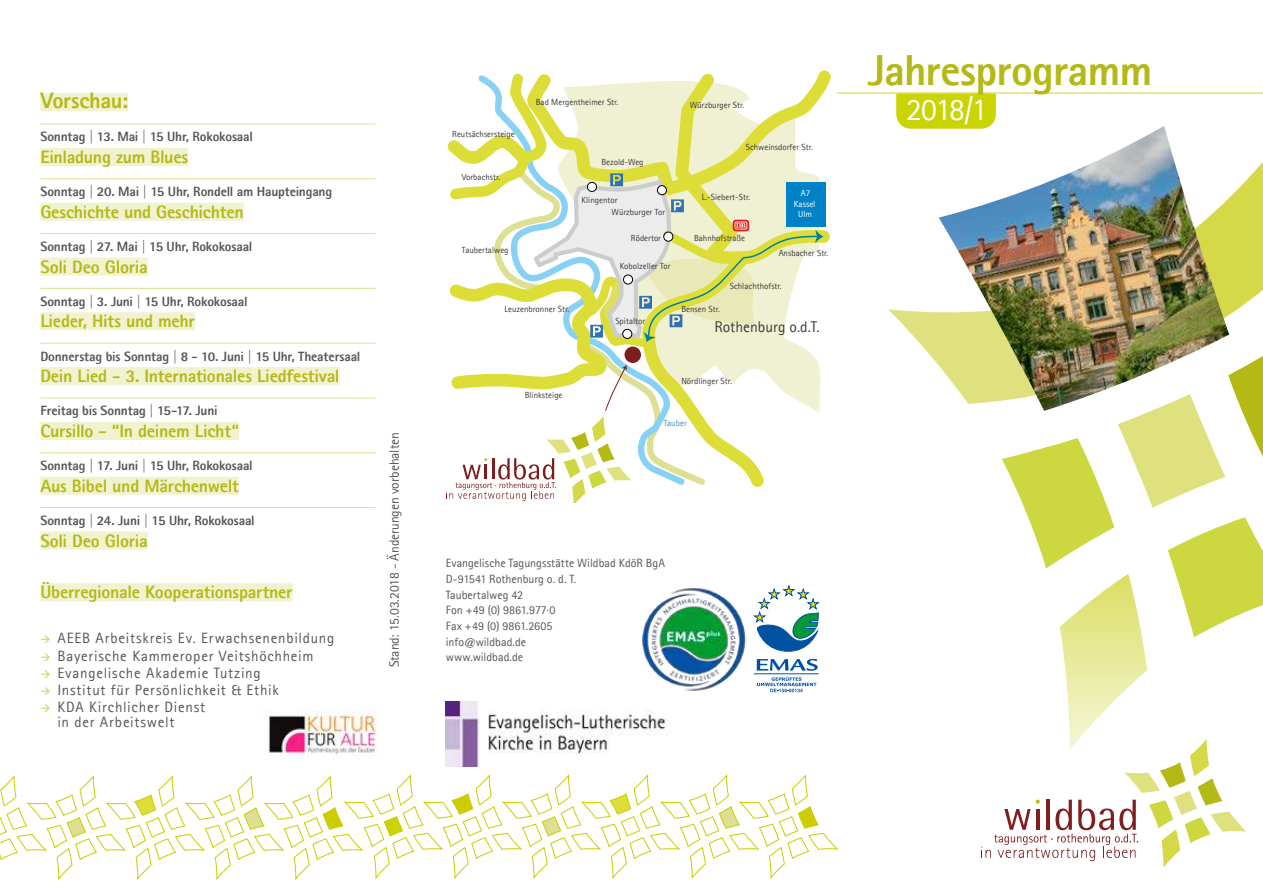
<style>
.page{position:relative;width:1263px;height:893px;background:#fff}
.page>*{position:absolute;margin:0;border:0;box-sizing:border-box;transform-origin:0 0}
.t1{font:800 43.5px "Agfa Rotis Sans Serif";letter-spacing:-.015em;color:#b4b916}
.t2{font:31.5px "Agfa Rotis Sans Serif";color:#fff}
.t3{font:800 22.5px "Agfa Rotis Sans Serif";letter-spacing:-.015em;color:#b4b916}
.t4{font:800 18px "Agfa Rotis Sans Serif";letter-spacing:-.015em;color:#b4b916}
.t5{font:15.6px "Agfa Rotis Sans Serif";color:#3c3c3b}
.t6{font:15px/17.1px "Agfa Rotis Sans Serif";letter-spacing:.05em;color:#555554}
.t7{font:800 13.5px "Agfa Rotis Sans Serif";letter-spacing:-.015em;color:#555554}
.t8{font:13.5px "Agfa Rotis Sans Serif";letter-spacing:-.005em;color:#555554}
.t9{font:12px/15.6px "Agfa Rotis Sans Serif";color:#555554}
.t10{font:8.85px/12.9px "Agfa Rotis Sans Serif";color:#3c3c3b}
.t11{font:8.85px/10.6px "Agfa Rotis Sans Serif";color:#fff;text-align:center}
.t12{font:8.85px "Agfa Rotis Sans Serif";color:#3c92ba}
</style>
<div class="page">
<div style="left:896px;top:94px;width:100px;height:35px;background:#cad400"></div>
<hr style="left:837px;top:92px;width:426px;height:2px;background:#dfe07e">
<svg style="left:888px;top:162px;width:375px;height:705px"></svg>
<img style="left:939px;top:126px;width:290px;height:285px">
<svg style="left:446px;top:70px;width:385px;height:433px"></svg>
<div style="left:657px;top:186px;width:9px;height:9px;background:#fff;border-radius:50%"></div>
<div style="left:657px;top:185px;width:10px;height:10px;border:1px solid #000;border-radius:50%"></div>
<div style="left:664px;top:232px;width:9px;height:9px;background:#fff;border-radius:50%"></div>
<div style="left:663px;top:232px;width:10px;height:10px;border:1px solid #000;border-radius:50%"></div>
<div style="left:623px;top:275px;width:10px;height:9px;background:#fff;border-radius:50%"></div>
<div style="left:623px;top:275px;width:10px;height:9px;border:1px solid #000;border-radius:50%"></div>
<div style="left:623px;top:329px;width:9px;height:9px;background:#fff;border-radius:50%"></div>
<div style="left:622px;top:329px;width:10px;height:10px;border:1px solid #000;border-radius:50%"></div>
<div style="left:587px;top:182px;width:9px;height:9px;background:#fff;border-radius:50%"></div>
<div style="left:587px;top:182px;width:10px;height:10px;border:1px solid #000;border-radius:50%"></div>
<div style="left:786px;top:183px;width:40px;height:44px;background:#0082c9"></div>
<svg style="left:0;top:774px;width:838px;height:106px"></svg>
<div style="left:40px;top:93px;width:88px;height:18px;background:#f1f2d0"></div>
<hr style="left:40px;top:124px;width:335px;height:1px;background:#dfdf93">
<div style="left:40px;top:148px;width:148px;height:18px;background:#f1f2d0"></div>
<hr style="left:40px;top:178px;width:335px;height:1px;background:#dfdf93">
<div style="left:40px;top:203px;width:204px;height:18px;background:#f1f2d0"></div>
<hr style="left:40px;top:233px;width:335px;height:1px;background:#dfdf93">
<div style="left:40px;top:257px;width:108px;height:18px;background:#f1f2d0"></div>
<hr style="left:40px;top:288px;width:335px;height:1px;background:#dfdf93">
<div style="left:40px;top:312px;width:155px;height:18px;background:#f1f2d0"></div>
<hr style="left:40px;top:343px;width:335px;height:1px;background:#dfdf93">
<div style="left:40px;top:367px;width:300px;height:18px;background:#f1f2d0"></div>
<hr style="left:40px;top:398px;width:335px;height:1px;background:#dfdf93">
<div style="left:40px;top:422px;width:199px;height:18px;background:#f1f2d0"></div>
<hr style="left:40px;top:452px;width:335px;height:1px;background:#dfdf93">
<div style="left:40px;top:477px;width:199px;height:18px;background:#f1f2d0"></div>
<hr style="left:40px;top:507px;width:335px;height:1px;background:#dfdf93">
<div style="left:40px;top:532px;width:108px;height:18px;background:#f1f2d0"></div>
<div style="left:40px;top:583px;width:253px;height:18px;background:#f1f2d0"></div>
<hr style="left:754px;top:673px;width:65px;height:1px;background:#0051a0">
<svg style="left:753px;top:585px;width:66px;height:67px"></svg>
<svg style="left:757px;top:659px;width:61px;height:33px"></svg>
<img style="left:642px;top:588px;width:105px;height:103px">
<img style="left:445px;top:702px;width:222px;height:64px">
<img style="left:264px;top:710px;width:114px;height:48px">
<h3 class="t3" style="left:40px;top:88px;width:89px">Vorschau:</h3>
<p class="t7" style="left:40px;top:129px;width:214px">Sonntag | 13. Mai | 15 Uhr, Rokokosaal</p>
<h3 class="t4" style="left:40px;top:147px;width:149px">Einladung zum Blues</h3>
<p class="t7" style="left:40px;top:184px;width:293px">Sonntag | 20. Mai | 15 Uhr, Rondell am Haupteingang</p>
<h3 class="t4" style="left:40px;top:202px;width:205px">Geschichte und Geschichten</h3>
<p class="t7" style="left:40px;top:239px;width:213px">Sonntag | 27. Mai | 15 Uhr, Rokokosaal</p>
<h3 class="t4" style="left:40px;top:256px;width:109px">Soli Deo Gloria</h3>
<p class="t7" style="left:40px;top:294px;width:209px">Sonntag | 3. Juni | 15 Uhr, Rokokosaal</p>
<h3 class="t4" style="left:40px;top:311px;width:156px">Lieder, Hits und mehr</h3>
<p class="t7" style="left:40px;top:348px;width:321px">Donnerstag bis Sonntag | 8 - 10. Juni | 15 Uhr, Theatersaal</p>
<h3 class="t4" style="left:40px;top:366px;width:301px">Dein Lied - 3. Internationales Liedfestival</h3>
<p class="t7" style="left:40px;top:403px;width:179px">Freitag bis Sonntag | 15-17. Juni</p>
<h3 class="t4" style="left:40px;top:421px;width:200px">Cursillo - “In deinem Licht“</h3>
<p class="t7" style="left:40px;top:458px;width:214px">Sonntag | 17. Juni | 15 Uhr, Rokokosaal</p>
<h3 class="t4" style="left:40px;top:476px;width:200px">Aus Bibel und Märchenwelt</h3>
<p class="t7" style="left:40px;top:513px;width:216px">Sonntag | 24. Juni | 15 Uhr, Rokokosaal</p>
<h3 class="t4" style="left:40px;top:530px;width:109px">Soli Deo Gloria</h3>
<h3 class="t4" style="left:40px;top:582px;width:254px">Überregionale Kooperationspartner</h3>
<p class="t6" style="left:57px;top:630px;width:278px">AEEB Arbeitskreis Ev. Erwachsenenbildung Bayerische Kammeroper Veitshöchheim Evangelische Akademie Tutzing<br>Institut für Persönlichkeit &amp; Ethik<br>KDA Kirchlicher Dienst</p>
<p class="t6" style="left:57px;top:713px;width:118px">in der Arbeitswelt</p>
<p class="t8" style="left:387px;top:667px;width:236px;rotate:-90deg">Stand: 15.03.2018 - Änderungen vorbehalten</p>
<p class="t10" style="left:452px;top:128px;width:64px">Reutsächsersteige</p>
<p class="t10" style="left:462px;top:171px;width:40px">Vorbachstr.</p>
<p class="t10" style="left:462px;top:244px;width:48px">Taubertalweg</p>
<p class="t10" style="left:536px;top:96px;width:84px">Bad Mergentheimer Str.</p>
<p class="t10" style="left:601px;top:157px;width:44px">Bezold-Weg</p>
<p class="t10" style="left:612px;top:194px;width:55px;text-indent:-30px">Klingentor<br>Würzburger Tor</p>
<p class="t10" style="left:631px;top:233px;width:32px">Rödertor</p>
<p class="t10" style="left:620px;top:260px;width:52px">Kobolzeller Tor</p>
<p class="t10" style="left:504px;top:303px;width:66px">Leuzenbronner Str.</p>
<p class="t10" style="left:615px;top:315px;width:31px">Spitaltor</p>
<p class="t10" style="left:690px;top:99px;width:56px">Würzburger Str.</p>
<p class="t10" style="left:746px;top:141px;width:69px">Schweinsdorfer Str.</p>
<p class="t10" style="left:702px;top:192px;width:50px">L.-Siebert-Str.</p>
<p class="t10" style="left:694px;top:233px;width:53px">Bahnhofstraße</p>
<p class="t11" style="left:794px;top:188px;width:23px">A7<br>Kassel<br>Ulm</p>
<p class="t10" style="left:681px;top:303px;width:40px">Bensen Str.</p>
<p class="t10" style="left:779px;top:248px;width:51px">Ansbacher Str.</p>
<p class="t10" style="left:730px;top:281px;width:53px">Schlachthofstr.</p>
<p class="t5" style="left:714px;top:321px;width:107px">Rothenburg o.d.T.</p>
<p class="t10" style="left:525px;top:390px;width:39px">Blinksteige</p>
<p class="t10" style="left:681px;top:375px;width:52px">Nördlinger Str.</p>
<p class="t12" style="left:664px;top:420px;width:25px">Tauber</p>
<h1 class="t1" style="left:868px;top:46px;width:286px">Jahresprogramm</h1>
<h2 class="t2" style="left:906px;top:93px;width:83px">2018/1</h2>
<p class="t9" style="left:446px;top:556px;width:221px">Evangelische Tagungsstätte Wildbad KdöR BgA<br>D-91541 Rothenburg o. d. T.<br>Taubertalweg 42<br>Fon +49 (0) 9861.977·0<br>Fax +49 (0) 9861.2605<br>info@wildbad.de<br>www.wildbad.de</p>
</div>
